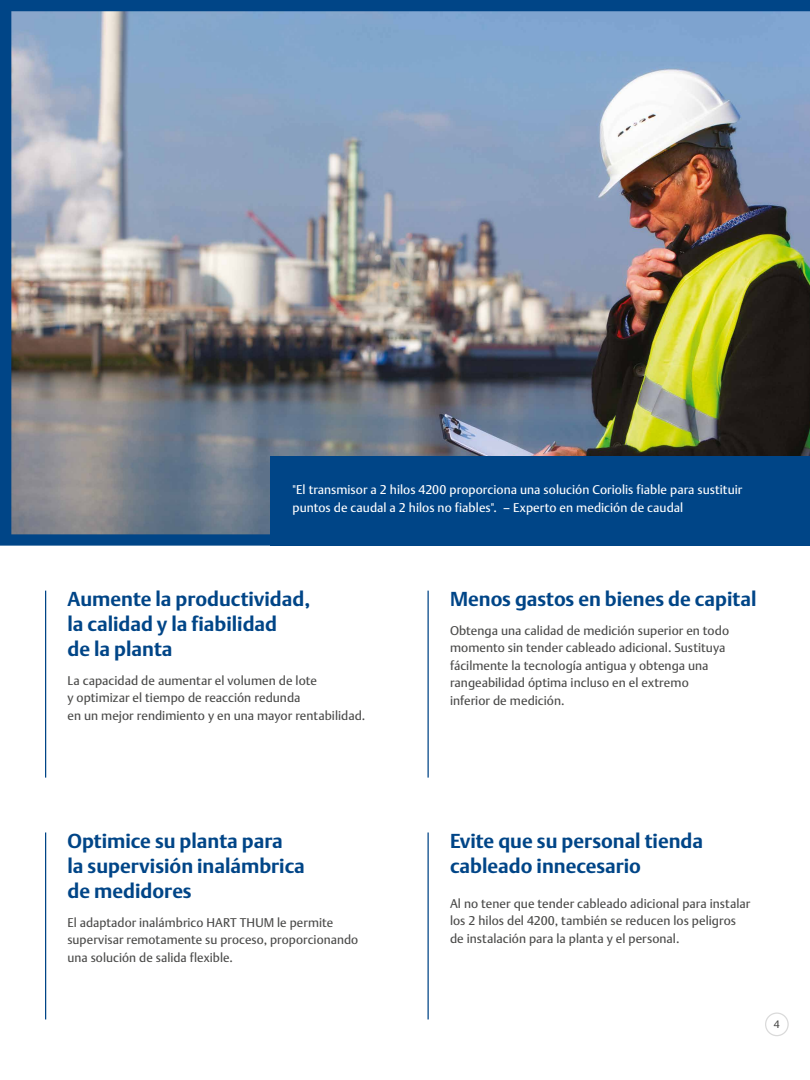
<style>
.page{position:relative;width:810px;height:1080px;background:#fff}
.page>*{position:absolute;margin:0;border:0;box-sizing:border-box;transform-origin:0 0}
.t1{font:700 20px/25px "DTL Argo T";color:#004587}
.t2{font:12.5px/17.5px "DTL Argo T";letter-spacing:.005em;color:#4a4a49}
.t3{font:12.5px/17.5px "DTL Argo T";letter-spacing:.005em;color:#fff}
.t4{font:10.62px "DTL Argo T";color:#4a4a49}
</style>
<div class="page">
<div style="left:765px;top:1012px;width:24px;height:24px;border:1px solid #dadada;border-radius:50%"></div>
<img style="left:0;top:0;width:810px;height:546px">
<hr style="left:45px;top:591px;width:1px;height:187px;background:#004587">
<hr style="left:45px;top:832px;width:1px;height:187px;background:#004587">
<hr style="left:428px;top:591px;width:1px;height:187px;background:#004587">
<hr style="left:428px;top:832px;width:1px;height:187px;background:#004587">
<div style="left:270px;top:456px;width:540px;height:90px;background:#004587"></div>
<p class="t3" style="left:292px;top:481px;width:451px">"El transmisor a 2 hilos 4200 proporciona una solución Coriolis fiable para sustituir puntos de caudal a 2 hilos no fiables". – Experto en medición de caudal</p>
<p class="t3" style="left:281px;top:483px;width:409px">que lo haya usado en un contexto similar al de uno de los temas dolorosos mencionados en la página anterior.</p>
<h1 class="t1" style="left:68px;top:586px;width:244px">Aumente la productividad, la calidad y la fiabilidad<br>de la planta</h1>
<p class="t2" style="left:68px;top:672px;width:299px">La capacidad de aumentar el volumen de lote<br>y optimizar el tiempo de reacción redunda<br>en un mejor rendimiento y en una mayor rentabilidad.</p>
<h1 class="t1" style="left:450px;top:586px;width:308px">Menos gastos en bienes de capital</h1>
<p class="t2" style="left:450px;top:622px;width:281px">Obtenga una calidad de medición superior en todo momento sin tender cableado adicional. Sustituya fácilmente la tecnología antigua y obtenga una rangeabilidad óptima incluso en el extremo inferior de medición.</p>
<h1 class="t1" style="left:68px;top:828px;width:239px">Optimice su planta para<br>la supervisión inalámbrica de medidores</h1>
<p class="t2" style="left:68px;top:913px;width:292px">El adaptador inalámbrico HART THUM le permite supervisar remotamente su proceso, proporcionando una solución de salida flexible.</p>
<h1 class="t1" style="left:450px;top:828px;width:255px">Evite que su personal tienda cableado innecesario</h1>
<p class="t2" style="left:450px;top:895px;width:302px">Al no tener que tender cableado adicional para instalar los 2 hilos del 4200, también se reducen los peligros de instalación para la planta y el personal.</p>
<p class="t4" style="left:774px;top:1018px;width:7px">4</p>
</div>
